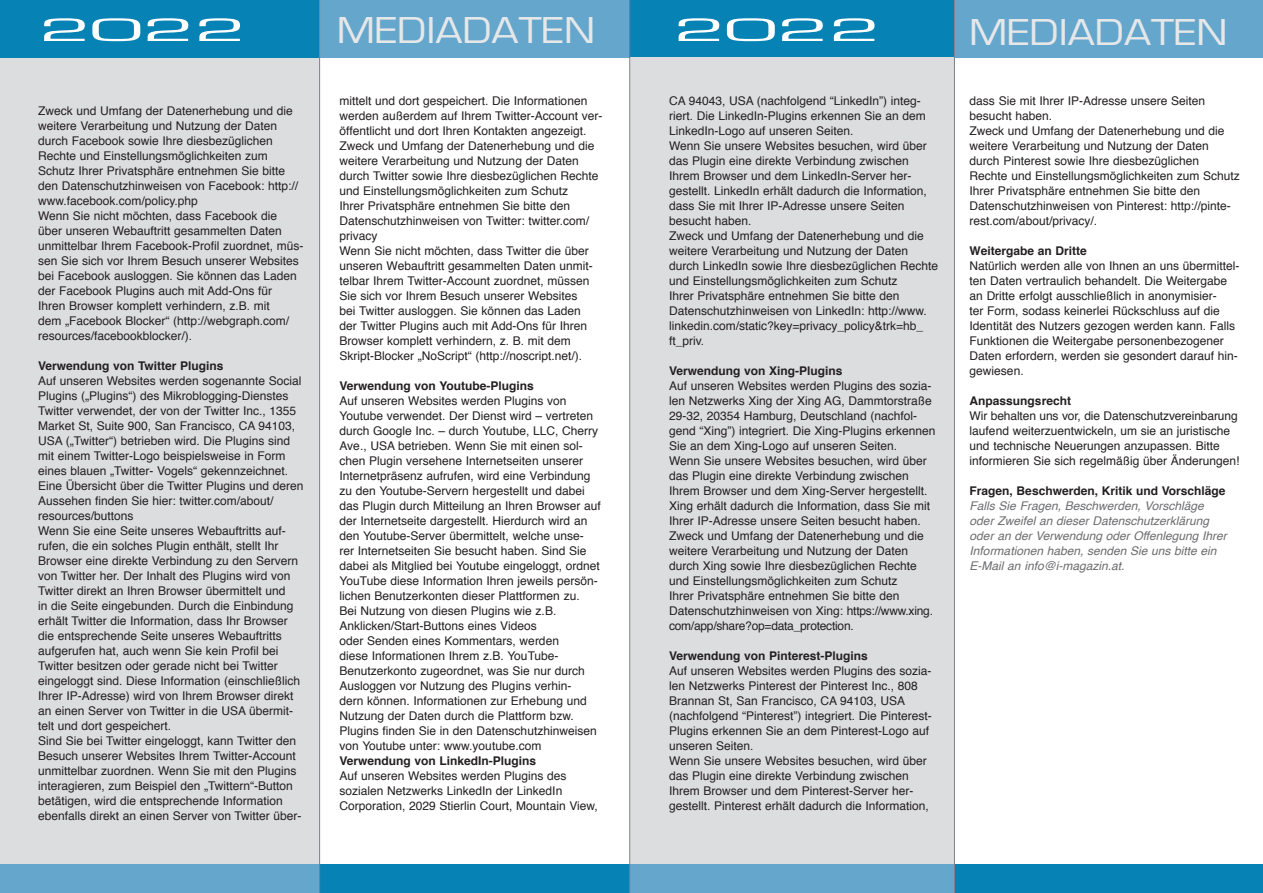
<style>
.page{position:relative;width:1263px;height:893px;background:#fff}
.page>*{position:absolute;margin:0;border:0;box-sizing:border-box;transform-origin:0 0}
.t1{font:34.65px "Eurostile";color:#e6e7e9;scale:1.14 1}
.t2{font:30px "Eurostile";color:#fff;scale:2.5 1}
.t3{font:12px/15px "Helvetica";color:#231f20}
.t4{font:700 12px "Helvetica";color:#231f20}
.t5{font:italic 12px/15px "Helvetica";color:#6c6d70}
</style>
<div class="page">
<div style="left:0;top:57px;width:320px;height:820px;background:#dcdddf"></div>
<div style="left:0;top:0;width:320px;height:57px;background:#0683b4"></div>
<div style="left:320px;top:0;width:310px;height:57px;background:#65a7cc"></div>
<div style="left:0;top:864px;width:320px;height:29px;background:#65a7cc"></div>
<div style="left:320px;top:864px;width:310px;height:29px;background:#0683b4"></div>
<div style="left:630px;top:0;width:324px;height:57px;background:#0683b4"></div>
<div style="left:954px;top:0;width:309px;height:57px;background:#65a7cc"></div>
<div style="left:630px;top:57px;width:324px;height:820px;background:#dcdddf"></div>
<div style="left:630px;top:864px;width:324px;height:29px;background:#65a7cc"></div>
<div style="left:954px;top:864px;width:309px;height:29px;background:#0683b4"></div>
<hr style="left:629px;top:0;width:1px;height:893px;background:#808285">
<hr style="left:319px;top:0;width:1px;height:893px;background:#808285">
<hr style="left:954px;top:0;width:1px;height:893px;background:#808285">
<h2 class="t2" style="left:39px;top:12px;width:84px">2022</h2>
<h1 class="t1" style="left:337px;top:10px;width:228px">MEDIADATEN</h1>
<h2 class="t2" style="left:673px;top:12px;width:84px">2022</h2>
<h1 class="t1" style="left:969px;top:11px;width:228px">MEDIADATEN</h1>
<p class="t3" style="left:38px;top:104px;width:267px">Zweck und Umfang der Datenerhebung und die weitere Verarbeitung und Nutzung der Daten durch Facebook sowie Ihre diesbezüglichen Rechte und Einstellungsmöglichkeiten zum Schutz Ihrer Privatsphäre entnehmen Sie bitte den Datenschutzhinweisen von Facebook: http:// www.facebook.com/policy.php<br>Wenn Sie nicht möchten, dass Facebook die über unseren Webauftritt gesammelten Daten unmittelbar Ihrem Facebook-Profil zuordnet, müs&shy;sen Sie sich vor Ihrem Besuch unserer Websites bei Facebook ausloggen. Sie können das Laden der Facebook Plugins auch mit Add-Ons für<br>Ihren Browser komplett verhindern, z.B. mit<br>dem „Facebook Blocker“ (http://webgraph.com/ resources/facebookblocker/).</p>
<p class="t4" style="left:38px;top:356px;width:187px">Verwendung von Twitter Plugins</p>
<p class="t3" style="left:38px;top:374px;width:267px">Auf unseren Websites werden sogenannte Social Plugins („Plugins“) des Mikroblogging-Dienstes Twitter verwendet, der von der Twitter Inc., 1355<br>Market St, Suite 900, San Francisco, CA 94103, USA („Twitter“) betrieben wird. Die Plugins sind mit einem Twitter-Logo beispielsweise in Form eines blauen „Twitter- Vogels“ gekennzeichnet.<br>Eine Übersicht über die Twitter Plugins und deren Aussehen finden Sie hier: twitter.com/about/ resources/buttons<br>Wenn Sie eine Seite unseres Webauftritts auf&shy;rufen, die ein solches Plugin enthält, stellt Ihr Browser eine direkte Verbindung zu den Servern von Twitter her. Der Inhalt des Plugins wird von Twitter direkt an Ihren Browser übermittelt und<br>in die Seite eingebunden. Durch die Einbindung erhält Twitter die Information, dass Ihr Browser die entsprechende Seite unseres Webauftritts aufgerufen hat, auch wenn Sie kein Profil bei Twitter besitzen oder gerade nicht bei Twitter eingeloggt sind. Diese Information (einschließlich Ihrer IP-Adresse) wird von Ihrem Browser direkt an einen Server von Twitter in die USA übermit&shy;telt und dort gespeichert.<br>Sind Sie bei Twitter eingeloggt, kann Twitter den Besuch unserer Websites Ihrem Twitter-Account unmittelbar zuordnen. Wenn Sie mit den Plugins interagieren, zum Beispiel den „Twittern“-Button betätigen, wird die entsprechende Information ebenfalls direkt an einen Server von Twitter über-</p>
<p class="t3" style="left:339px;top:93px;width:264px">mittelt und dort gespeichert. Die Informationen werden außerdem auf Ihrem Twitter-Account ver&shy;öffentlicht und dort Ihren Kontakten angezeigt.<br>Zweck und Umfang der Datenerhebung und die weitere Verarbeitung und Nutzung der Daten durch Twitter sowie Ihre diesbezüglichen Rechte und Einstellungsmöglichkeiten zum Schutz<br>Ihrer Privatsphäre entnehmen Sie bitte den Datenschutzhinweisen von Twitter: twitter.com/ privacy<br>Wenn Sie nicht möchten, dass Twitter die über unseren Webauftritt gesammelten Daten unmit&shy;telbar Ihrem Twitter-Account zuordnet, müssen Sie sich vor Ihrem Besuch unserer Websites<br>bei Twitter ausloggen. Sie können das Laden<br>der Twitter Plugins auch mit Add-Ons für Ihren Browser komplett verhindern, z. B. mit dem Skript-Blocker „NoScript“ (http://noscript.net/).</p>
<p class="t4" style="left:339px;top:376px;width:196px">Verwendung von Youtube-Plugins</p>
<p class="t3" style="left:339px;top:393px;width:263px">Auf unseren Websites werden Plugins von Youtube verwendet. Der Dienst wird – vertreten durch Google Inc. – durch Youtube, LLC, Cherry Ave., USA betrieben. Wenn Sie mit einen sol&shy;chen Plugin versehene Internetseiten unserer Internetpräsenz aufrufen, wird eine Verbindung zu den Youtube-Servern hergestellt und dabei das Plugin durch Mitteilung an Ihren Browser auf der Internetseite dargestellt. Hierdurch wird an den Youtube-Server übermittelt, welche unse&shy;rer Internetseiten Sie besucht haben. Sind Sie dabei als Mitglied bei Youtube eingeloggt, ordnet YouTube diese Information Ihren jeweils persön&shy;lichen Benutzerkonten dieser Plattformen zu.<br>Bei Nutzung von diesen Plugins wie z.B.<br>Anklicken/Start-Buttons eines Videos<br>oder Senden eines Kommentars, werden<br>diese Informationen Ihrem z.B. YouTube-Benutzerkonto zugeordnet, was Sie nur durch Ausloggen vor Nutzung des Plugins verhin-<br>dern können. Informationen zur Erhebung und Nutzung der Daten durch die Plattform bzw.<br>Plugins finden Sie in den Datenschutzhinweisen von Youtube unter: www.youtube.com</p>
<p class="t4" style="left:339px;top:751px;width:198px">Verwendung von LinkedIn-Plugins</p>
<p class="t3" style="left:339px;top:768px;width:260px">Auf unseren Websites werden Plugins des sozialen Netzwerks LinkedIn der LinkedIn<br>Corporation, 2029 Stierlin Court, Mountain View,</p>
<p class="t3" style="left:669px;top:93px;width:271px">CA 94043, USA (nachfolgend “LinkedIn”) integ&shy;riert. Die LinkedIn-Plugins erkennen Sie an dem LinkedIn-Logo auf unseren Seiten.<br>Wenn Sie unsere Websites besuchen, wird über das Plugin eine direkte Verbindung zwischen Ihrem Browser und dem LinkedIn-Server her&shy;gestellt. LinkedIn erhält dadurch die Information, dass Sie mit Ihrer IP-Adresse unsere Seiten besucht haben.<br>Zweck und Umfang der Datenerhebung und die weitere Verarbeitung und Nutzung der Daten durch LinkedIn sowie Ihre diesbezüglichen Rechte und Einstellungsmöglichkeiten zum Schutz<br>Ihrer Privatsphäre entnehmen Sie bitte den Datenschutzhinweisen von LinkedIn: http://www. linkedin.com/static?key=privacy_policy&amp;trk=hb_ ft_priv.</p>
<p class="t4" style="left:669px;top:361px;width:175px">Verwendung von Xing-Plugins</p>
<p class="t3" style="left:669px;top:378px;width:268px">Auf unseren Websites werden Plugins des sozia&shy;len Netzwerks Xing der Xing AG, Dammtorstraße 29-32, 20354 Hamburg, Deutschland (nachfol&shy;gend “Xing”) integriert. Die Xing-Plugins erkennen Sie an dem Xing-Logo auf unseren Seiten.<br>Wenn Sie unsere Websites besuchen, wird über das Plugin eine direkte Verbindung zwischen Ihrem Browser und dem Xing-Server hergestellt.<br>Xing erhält dadurch die Information, dass Sie mit Ihrer IP-Adresse unsere Seiten besucht haben.<br>Zweck und Umfang der Datenerhebung und die weitere Verarbeitung und Nutzung der Daten durch Xing sowie Ihre diesbezüglichen Rechte und Einstellungsmöglichkeiten zum Schutz<br>Ihrer Privatsphäre entnehmen Sie bitte den Datenschutzhinweisen von Xing: https://www.xing. com/app/share?op=data_protection.</p>
<p class="t4" style="left:669px;top:646px;width:200px">Verwendung von Pinterest-Plugins</p>
<p class="t3" style="left:669px;top:663px;width:264px">Auf unseren Websites werden Plugins des sozia&shy;len Netzwerks Pinterest der Pinterest Inc., 808<br>Brannan St, San Francisco, CA 94103, USA (nachfolgend “Pinterest”) integriert. Die Pinterest-Plugins erkennen Sie an dem Pinterest-Logo auf unseren Seiten.<br>Wenn Sie unsere Websites besuchen, wird über das Plugin eine direkte Verbindung zwischen Ihrem Browser und dem Pinterest-Server her&shy;gestellt. Pinterest erhält dadurch die Information,</p>
<p class="t3" style="left:970px;top:93px;width:272px">dass Sie mit Ihrer IP-Adresse unsere Seiten besucht haben.<br>Zweck und Umfang der Datenerhebung und die weitere Verarbeitung und Nutzung der Daten durch Pinterest sowie Ihre diesbezüglichen Rechte und Einstellungsmöglichkeiten zum Schutz Ihrer Privatsphäre entnehmen Sie bitte den Datenschutzhinweisen von Pinterest: http://pinte&shy;rest.com/about/privacy/.</p>
<p class="t4" style="left:970px;top:241px;width:119px">Weitergabe an Dritte</p>
<p class="t3" style="left:970px;top:258px;width:271px">Natürlich werden alle von Ihnen an uns übermittel&shy;ten Daten vertraulich behandelt. Die Weitergabe an Dritte erfolgt ausschließlich in anonymisier-<br>ter Form, sodass keinerlei Rückschluss auf die Identität des Nutzers gezogen werden kann. Falls Funktionen die Weitergabe personenbezogener Daten erfordern, werden sie gesondert darauf hin&shy;gewiesen.</p>
<p class="t4" style="left:970px;top:391px;width:103px">Anpassungsrecht</p>
<p class="t3" style="left:970px;top:408px;width:271px">Wir behalten uns vor, die Datenschutzvereinbarung laufend weiterzuentwickeln, um sie an juristische und technische Neuerungen anzupassen. Bitte informieren Sie sich regelmäßig über Änderungen!</p>
<p class="t4" style="left:970px;top:481px;width:257px">Fragen, Beschwerden, Kritik und Vorschläge</p>
<p class="t5" style="left:970px;top:498px;width:259px">Falls Sie Fragen, Beschwerden, Vorschläge oder Zweifel an dieser Datenschutzerklärung oder an der Verwendung oder Offenlegung Ihrer Informationen haben, senden Sie uns bitte ein E-Mail an info@i-magazin.at.</p>
</div>
